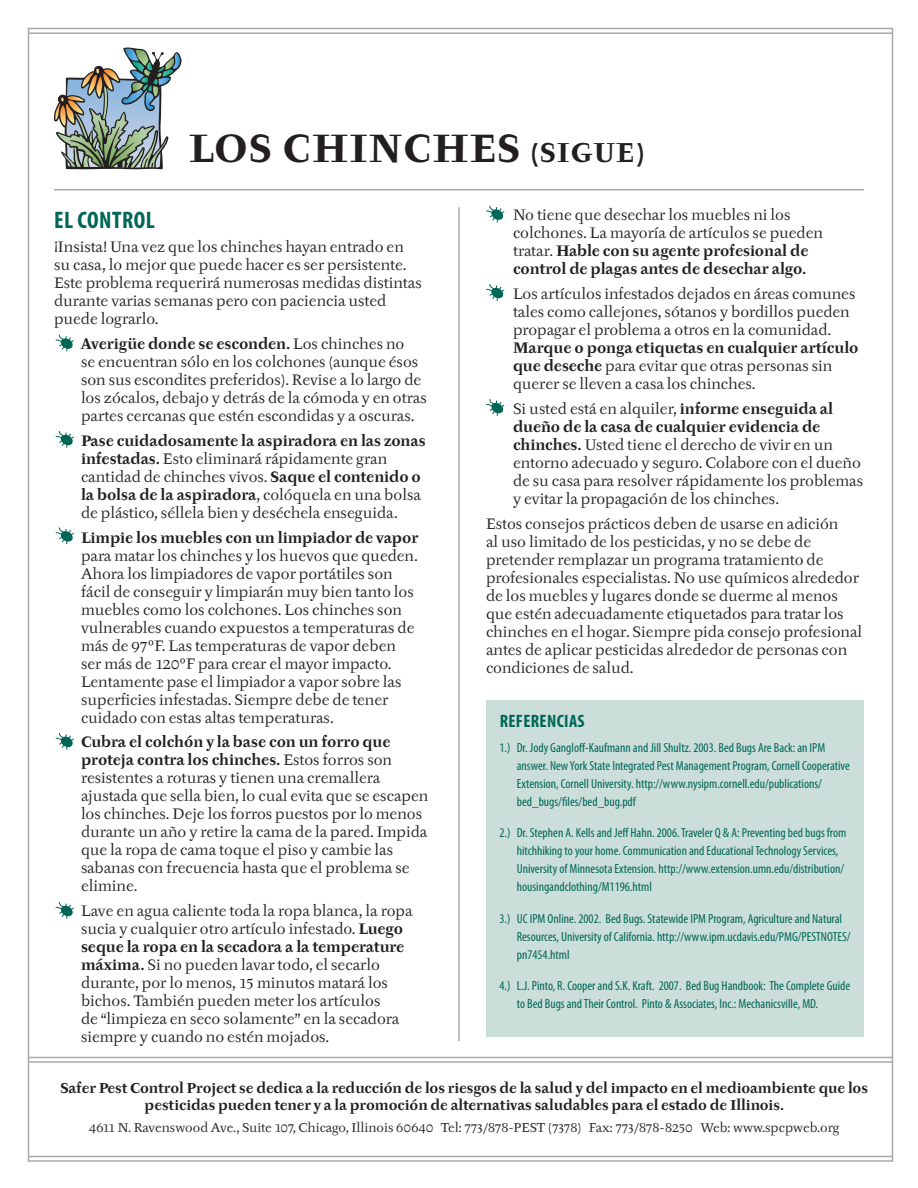
<style>
.page{position:relative;width:918px;height:1188px;background:#fff}
.page>*{position:absolute;margin:0;border:0;box-sizing:border-box;transform-origin:0 0}
.t1{font:700 39px "Tyfa ITC";letter-spacing:.04em;color:#231f20}
.t2{font:700 condensed 24px "Myriad Pro";letter-spacing:.02em;color:#006756}
.t3{font:700 condensed 18px "Myriad Pro";letter-spacing:.02em;color:#006756}
.t4{font:15px/18px "Tyfa ITC";color:#231f20}
.t5{font:700 14.25px/17.1px "Tyfa ITC";color:#231f20;text-align:center}
.t6{font:condensed 13.2px/18px "Myriad Pro";color:#006756}
.t7{font:12.75px "Tyfa ITC";color:#231f20}
.s1{font-size:27px}
.s2{font-weight:700}
</style>
<div class="page">
<hr style="left:28px;top:1156px;width:864px;height:1px;background:#a8a9ad">
<hr style="left:28px;top:32px;width:864px;height:2px;background:#a8a9ad">
<hr style="left:28px;top:1057px;width:865px;height:1px;background:#a8a9ad">
<hr style="left:28px;top:1061px;width:865px;height:2px;background:#a8a9ad">
<hr style="left:54px;top:189px;width:810px;height:1px;background:#a8a9ad">
<svg style="left:486px;top:205px;width:19px;height:18px"></svg>
<svg style="left:486px;top:284px;width:19px;height:17px"></svg>
<svg style="left:486px;top:399px;width:19px;height:17px"></svg>
<hr style="left:458px;top:207px;width:2px;height:834px;background:#a8a9ad">
<svg style="left:55px;top:334px;width:19px;height:18px"></svg>
<svg style="left:55px;top:431px;width:19px;height:17px"></svg>
<svg style="left:55px;top:527px;width:19px;height:18px"></svg>
<svg style="left:55px;top:732px;width:19px;height:18px"></svg>
<svg style="left:55px;top:902px;width:19px;height:17px"></svg>
<img style="left:54px;top:47px;width:127px;height:123px">
<div style="left:486px;top:700px;width:378px;height:337px;background:#ccdeda"></div>
<p class="t1" style="left:189px;top:126px;width:457px">LOS CHINCHES <span class="s1">(SIGUE)</span></p>
<p class="t2" style="left:54px;top:205px;width:102px">EL CONTROL</p>
<p class="t4" style="left:54px;top:238px;width:369px">¡Insista! Una vez que los chinches hayan entrado en su casa, lo mejor que puede hacer es ser persistente.<br>Este problema requerirá numerosas medidas distintas durante varias semanas pero con paciencia usted puede lograrlo.</p>
<p class="t4" style="left:81px;top:335px;width:347px"><span class="s2">Averigüe donde se esconden.</span> Los chinches no<br>se encuentran sólo en los colchones (aunque ésos son sus escondites preferidos). Revise a lo largo de los zócalos, debajo y detrás de la cómoda y en otras partes cercanas que estén escondidas y a oscuras.</p>
<p class="t4" style="left:81px;top:432px;width:346px"><span class="s2">Pase cuidadosamente la aspiradora en las zonas infestadas.</span> Esto eliminará rápidamente gran cantidad de chinches vivos. <span class="s2">Saque el contenido o la bolsa de la aspiradora</span>, colóquela en una bolsa de plástico, séllela bien y deséchela enseguida.</p>
<p class="t4" style="left:81px;top:529px;width:339px"><span class="s2">Limpie los muebles con un limpiador de vapor </span>para matar los chinches y los huevos que queden.<br>Ahora los limpiadores de vapor portátiles son fácil de conseguir y limpiarán muy bien tanto los muebles como los colchones. Los chinches son vulnerables cuando expuestos a temperaturas de más de 97°F. Las temperaturas de vapor deben ser más de 120°F para crear el mayor impacto.<br>Lentamente pase el limpiador a vapor sobre las superficies infestadas. Siempre debe de tener cuidado con estas altas temperaturas.</p>
<p class="t4" style="left:81px;top:733px;width:349px"><span class="s2">Cubra el colchón y la base con un forro que proteja contra los chinches.</span> Estos forros son resistentes a roturas y tienen una cremallera ajustada que sella bien, lo cual evita que se escapen los chinches. Deje los forros puestos por lo menos durante un año y retire la cama de la pared. Impida que la ropa de cama toque el piso y cambie las sabanas con frecuencia hasta que el problema se elimine.</p>
<p class="t4" style="left:81px;top:902px;width:333px">Lave en agua caliente toda la ropa blanca, la ropa sucia y cualquier otro artículo infestado. <span class="s2">Luego seque la ropa en la secadora a la temperature máxima.</span> Si no pueden lavar todo, el secarlo durante, por lo menos, 15 minutos matará los bichos. También pueden meter los artículos<br>de “limpieza en seco solamente” en la secadora siempre y cuando no estén mojados.</p>
<p class="t4" style="left:513px;top:207px;width:312px">No tiene que desechar los muebles ni los colchones. La mayoría de artículos se pueden tratar. <span class="s2">Hable con su agente profesional de control de plagas antes de desechar algo.</span></p>
<p class="t4" style="left:513px;top:285px;width:347px">Los artículos infestados dejados en áreas comunes tales como callejones, sótanos y bordillos pueden propagar el problema a otros en la comunidad.<br><span class="s2">Marque o ponga etiquetas en cualquier artículo que deseche</span> para evitar que otras personas sin querer se lleven a casa los chinches.</p>
<p class="t4" style="left:513px;top:400px;width:352px">Si usted está en alquiler, <span class="s2">informe enseguida al dueño de la casa de cualquier evidencia de chinches.</span> Usted tiene el derecho de vivir en un entorno adecuado y seguro. Colabore con el dueño de su casa para resolver rápidamente los problemas y evitar la propagación de los chinches.</p>
<p class="t4" style="left:486px;top:515px;width:378px">Estos consejos prácticos deben de usarse en adición<br>al uso limitado de los pesticidas, y no se debe de pretender remplazar un programa tratamiento de profesionales especialistas. No use químicos alrededor de los muebles y lugares donde se duerme al menos que estén adecuadamente etiquetados para tratar los chinches en el hogar. Siempre pida consejo profesional antes de aplicar pesticidas alrededor de personas con condiciones de salud.</p>
<p class="t3" style="left:500px;top:710px;width:87px">REFERENCIAS</p>
<p class="t6" style="left:517px;top:738px;width:335px;text-indent:-17px">1.) Dr. Jody Gangloff-Kaufmann and Jill Shultz. 2003. Bed Bugs Are Back: an IPM answer. New York State Integrated Pest Management Program, Cornell Cooperative Extension, Cornell University. http://www.nysipm.cornell.edu/publications/ bed_bugs/files/bed_bug.pdf</p>
<p class="t6" style="left:517px;top:824px;width:331px;text-indent:-17px">2.) Dr. Stephen A. Kells and Jeff Hahn. 2006. Traveler Q &amp; A: Preventing bed bugs from hitchhiking to your home. Communication and Educational Technology Services, University of Minnesota Extension. http://www.extension.umn.edu/distribution/ housingandclothing/M1196.html</p>
<p class="t6" style="left:517px;top:909px;width:335px;text-indent:-17px">3.) UC IPM Online. 2002. Bed Bugs. Statewide IPM Program, Agriculture and Natural<br>Resources, University of California. http://www.ipm.ucdavis.edu/PMG/PESTNOTES/ pn7454.html</p>
<p class="t6" style="left:517px;top:977px;width:335px;text-indent:-17px">4.) L.J. Pinto, R. Cooper and S.K. Kraft. 2007. Bed Bug Handbook: The Complete Guide to Bed Bugs and Their Control. Pinto &amp; Associates, Inc.: Mechanicsville, MD.</p>
<p class="t5" style="left:60px;top:1080px;width:809px">Safer Pest Control Project se dedica a la reducción de los riesgos de la salud y del impacto en el medioambiente que los pesticidas pueden tener y a la promoción de alternativas saludables para el estado de Illinois.</p>
<p class="t7" style="left:89px;top:1120px;width:752px">4611 N. Ravenswood Ave., Suite 107, Chicago, Illinois 60640 Tel: 773/878-PEST (7378) Fax: 773/878-8250 Web: www.spcpweb.org</p>
</div>
